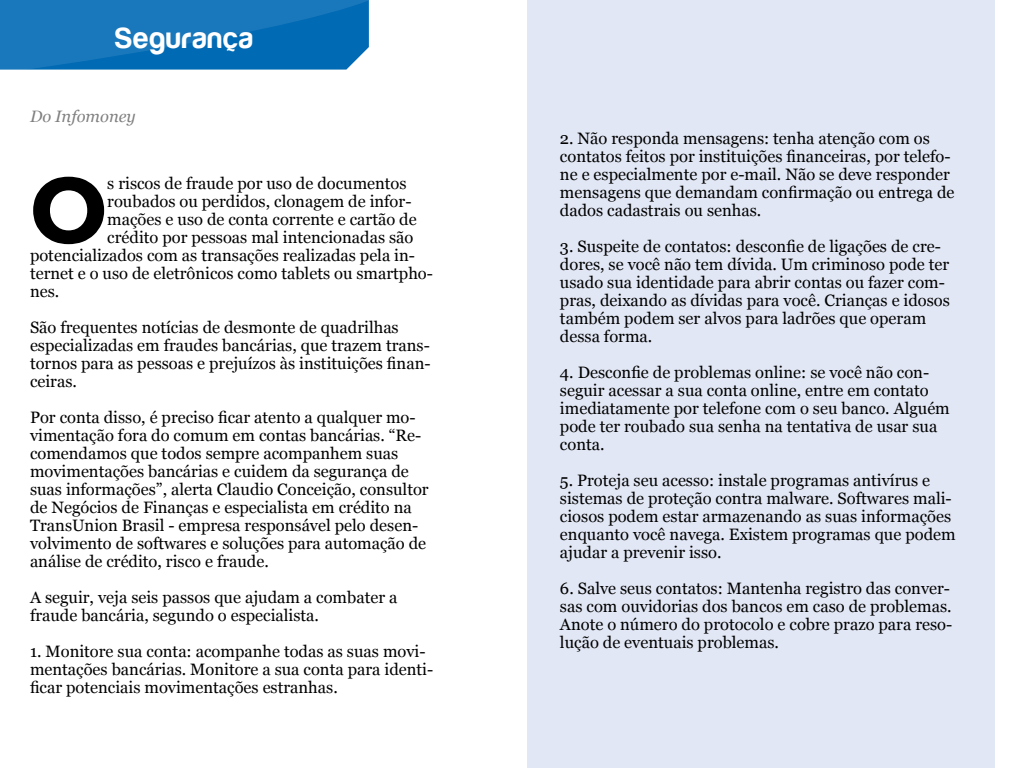
<style>
.page{position:relative;width:1024px;height:768px;background:#fff}
.page>*{position:absolute;margin:0;border:0;box-sizing:border-box;transform-origin:0 0}
.t1{font:700 95.6px "Humanist 521 BT";color:#000}
.t2{font:30px "Harabara";color:#fff}
.t3{font:16.5px/18px "Georgia";color:#000}
.t4{font:italic 16.5px "Georgia";color:#808080}
</style>
<div class="page">
<div style="left:527px;top:0;width:467px;height:768px;background:#e1e7f4"></div>
<svg style="left:0;top:0;width:369px;height:70px;background:#1274b9"></svg>
<h2 class="t2" style="left:115px;top:22px;width:140px">Segurança</h2>
<p class="t4" style="left:30px;top:104px;width:107px">Do Infomoney</p>
<h1 class="t1" style="left:30px;top:151px;width:72px">O</h1>
<p class="t3" style="left:107px;top:174px;width:301px">s riscos de fraude por uso de documentos</p>
<p class="t3" style="left:107px;top:192px;width:306px">roubados ou perdidos, clonagem de infor-</p>
<p class="t3" style="left:107px;top:210px;width:311px">mações e uso de conta corrente e cartão de</p>
<p class="t3" style="left:107px;top:228px;width:308px">crédito por pessoas mal intencionadas são</p>
<p class="t3" style="left:30px;top:246px;width:387px">potencializados com as transações realizadas pela in-</p>
<p class="t3" style="left:30px;top:264px;width:405px">ternet e o uso de eletrônicos como tablets ou smartpho-</p>
<p class="t3" style="left:30px;top:282px;width:31px">nes.</p>
<p class="t3" style="left:30px;top:318px;width:402px">São frequentes notícias de desmonte de quadrilhas especializadas em fraudes bancárias, que trazem trans&shy;tornos para as pessoas e prejuízos às instituições finan&shy;ceiras.</p>
<p class="t3" style="left:30px;top:408px;width:400px">Por conta disso, é preciso ficar atento a qualquer mo&shy;vimentação fora do comum em contas bancárias. “Re&shy;comendamos que todos sempre acompanhem suas movimentações bancárias e cuidem da segurança de suas informações”, alerta Claudio Conceição, consultor de Negócios de Finanças e especialista em crédito na TransUnion Brasil - empresa responsável pelo desen&shy;volvimento de softwares e soluções para automação de análise de crédito, risco e fraude.</p>
<p class="t3" style="left:30px;top:588px;width:369px">A seguir, veja seis passos que ajudam a combater a fraude bancária, segundo o especialista.</p>
<p class="t3" style="left:30px;top:642px;width:405px">1. Monitore sua conta: acompanhe todas as suas movi&shy;mentações bancárias. Monitore a sua conta para identi&shy;ficar potenciais movimentações estranhas.</p>
<p class="t3" style="left:560px;top:129px;width:396px">2. Não responda mensagens: tenha atenção com os contatos feitos por instituições financeiras, por telefo&shy;ne e especialmente por e-mail. Não se deve responder mensagens que demandam confirmação ou entrega de dados cadastrais ou senhas.</p>
<p class="t3" style="left:560px;top:237px;width:391px">3. Suspeite de contatos: desconfie de ligações de cre&shy;dores, se você não tem dívida. Um criminoso pode ter usado sua identidade para abrir contas ou fazer com&shy;pras, deixando as dívidas para você. Crianças e idosos também podem ser alvos para ladrões que operam dessa forma.</p>
<p class="t3" style="left:560px;top:363px;width:391px">4. Desconfie de problemas online: se você não con&shy;seguir acessar a sua conta online, entre em contato imediatamente por telefone com o seu banco. Alguém pode ter roubado sua senha na tentativa de usar sua conta.</p>
<p class="t3" style="left:560px;top:471px;width:397px">5. Proteja seu acesso: instale programas antivírus e sistemas de proteção contra malware. Softwares mali&shy;ciosos podem estar armazenando as suas informações enquanto você navega. Existem programas que podem ajudar a prevenir isso.</p>
<p class="t3" style="left:560px;top:579px;width:394px">6. Salve seus contatos: Mantenha registro das conver&shy;sas com ouvidorias dos bancos em caso de problemas.<br>Anote o número do protocolo e cobre prazo para reso&shy;lução de eventuais problemas.</p>
</div>
